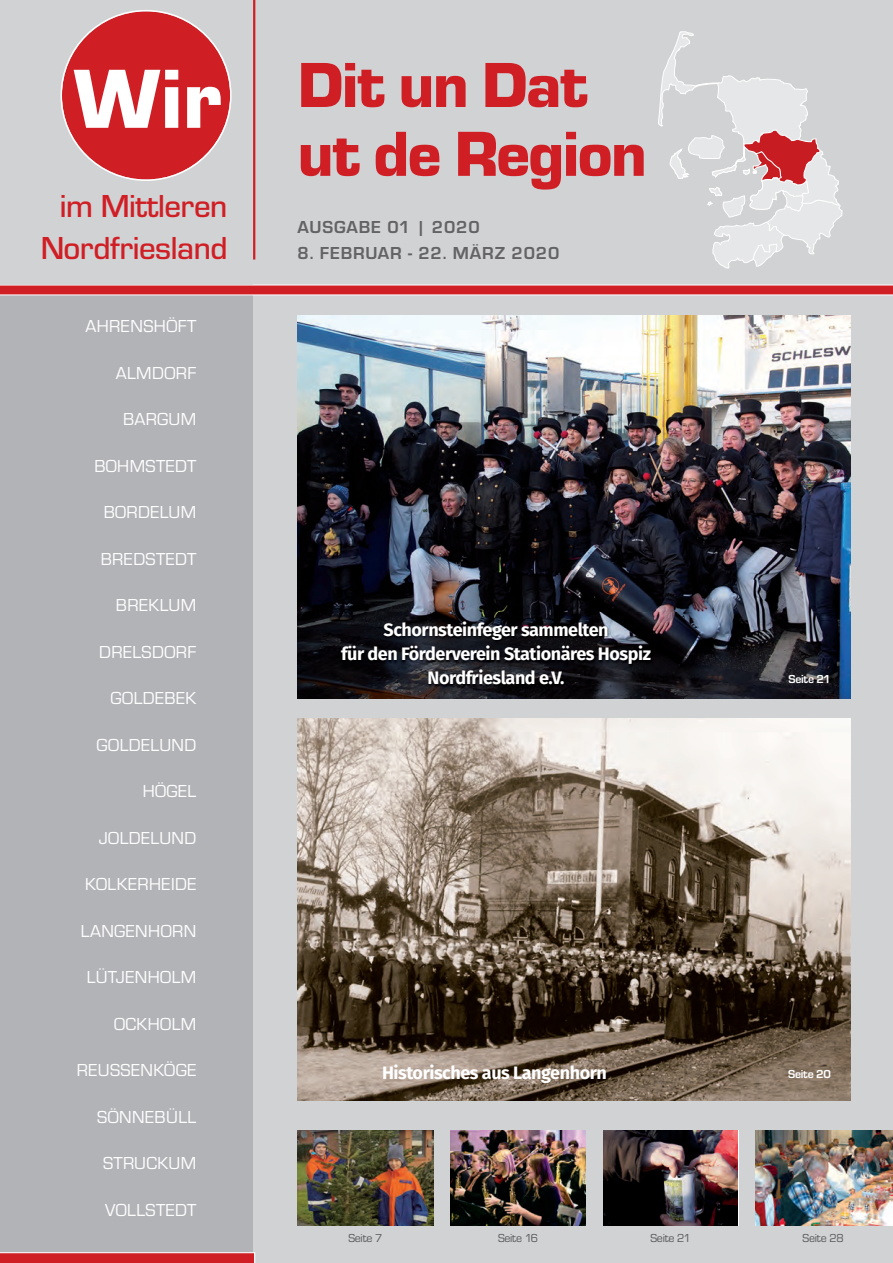
<style>
.page{position:relative;width:893px;height:1263px;background:#d1d2d4}
.page>*{position:absolute;margin:0;border:0;box-sizing:border-box;transform-origin:0 0}
.t1{font:87px "Eurostile T Blac";color:#fff}
.t2{font:66px/68.8px "Eurostile T Blac";letter-spacing:-.025em;color:#d01e25}
.t3{font:500 33px/42px "Eurostile T";letter-spacing:-.015em;color:#d01e25;text-align:center}
.t4{font:18px "Eurostile T";letter-spacing:.025em;color:#fff}
.t5{font:700 18px/24px "Fira Sans";letter-spacing:-.025em;color:#fff;text-align:center}
.t6{font:700 18px "Eurostile T";letter-spacing:.05em;color:#636366}
.t7{font:12px "Eurostile T";letter-spacing:-.02em;color:#57585a}
.t8{font:700 12px "Eurostile T";letter-spacing:-.025em;color:#fff}
</style>
<div class="page">
<div style="left:0;top:285px;width:253px;height:969px;background:#b2b3b7"></div>
<img style="left:298px;top:1130px;width:135px;height:96px">
<img style="left:450px;top:1130px;width:136px;height:96px">
<img style="left:604px;top:1130px;width:134px;height:96px">
<img style="left:755px;top:1130px;width:138px;height:96px">
<svg style="left:60px;top:10px;width:172px;height:171px"></svg>
<hr style="left:253px;top:0;width:2px;height:260px;background:#d01e25">
<svg style="left:0;top:285px;width:893px;height:10px;background:#d5373d"></svg>
<svg style="left:658px;top:32px;width:184px;height:236px"></svg>
<img style="left:298px;top:718px;width:552px;height:383px">
<img style="left:298px;top:315px;width:552px;height:383px">
<img style="left:297px;top:612px;width:404px;height:87px">
<svg style="left:0;top:1252px;width:255px;height:11px;background:#d3363c"></svg>
<h1 class="t1" style="left:74px;top:47px;width:149px">Wir</h1>
<h3 class="t3" style="left:41px;top:185px;width:188px">im Mittleren<br>Nordfriesland</h3>
<p class="t4" style="left:85px;top:316px;width:112px">AHRENSHÖFT</p>
<p class="t4" style="left:116px;top:362px;width:82px">ALMDORF</p>
<p class="t4" style="left:123px;top:409px;width:75px">BARGUM</p>
<p class="t4" style="left:94px;top:455px;width:103px">BOHMSTEDT</p>
<p class="t4" style="left:104px;top:502px;width:94px">BORDELUM</p>
<p class="t4" style="left:101px;top:548px;width:97px">BREDSTEDT</p>
<p class="t4" style="left:116px;top:595px;width:82px">BREKLUM</p>
<p class="t4" style="left:99px;top:641px;width:99px">DRELSDORF</p>
<p class="t4" style="left:111px;top:688px;width:87px">GOLDEBEK</p>
<p class="t4" style="left:97px;top:734px;width:101px">GOLDELUND</p>
<p class="t4" style="left:143px;top:781px;width:55px">HÖGEL</p>
<p class="t4" style="left:99px;top:827px;width:99px">JOLDELUND</p>
<p class="t4" style="left:85px;top:874px;width:113px">KOLKERHEIDE</p>
<p class="t4" style="left:81px;top:920px;width:117px">LANGENHORN</p>
<p class="t4" style="left:87px;top:967px;width:111px">LÜTJENHOLM</p>
<p class="t4" style="left:114px;top:1013px;width:84px">OCKHOLM</p>
<p class="t4" style="left:77px;top:1060px;width:121px">REUSSENKÖGE</p>
<p class="t4" style="left:97px;top:1106px;width:101px">SÖNNEBÜLL</p>
<p class="t4" style="left:103px;top:1153px;width:95px">STRUCKUM</p>
<p class="t4" style="left:105px;top:1199px;width:93px">VOLLSTEDT</p>
<h2 class="t2" style="left:298px;top:50px;width:351px">Dit un Dat ut de Region</h2>
<p class="t6" style="left:298px;top:216px;width:184px">AUSGABE 01 | 2020</p>
<p class="t6" style="left:298px;top:242px;width:263px">8. FEBRUAR - 22. MÄRZ 2020</p>
<p class="t5" style="left:341px;top:617px;width:311px">Schornsteinfeger sammelten<br>für den Förderverein Stationäres Hospiz<br>Nordfriesland e.V.</p>
<p class="t8" style="left:788px;top:671px;width:44px">Seite 21</p>
<p class="t5" style="left:382px;top:1059px;width:226px">Historisches aus Langenhorn</p>
<p class="t8" style="left:788px;top:1066px;width:44px">Seite 20</p>
<p class="t7" style="left:348px;top:1231px;width:36px">Seite 7</p>
<p class="t7" style="left:498px;top:1231px;width:41px">Seite 16</p>
<p class="t7" style="left:650px;top:1231px;width:42px">Seite 21</p>
<p class="t7" style="left:802px;top:1231px;width:43px">Seite 28</p>
</div>
